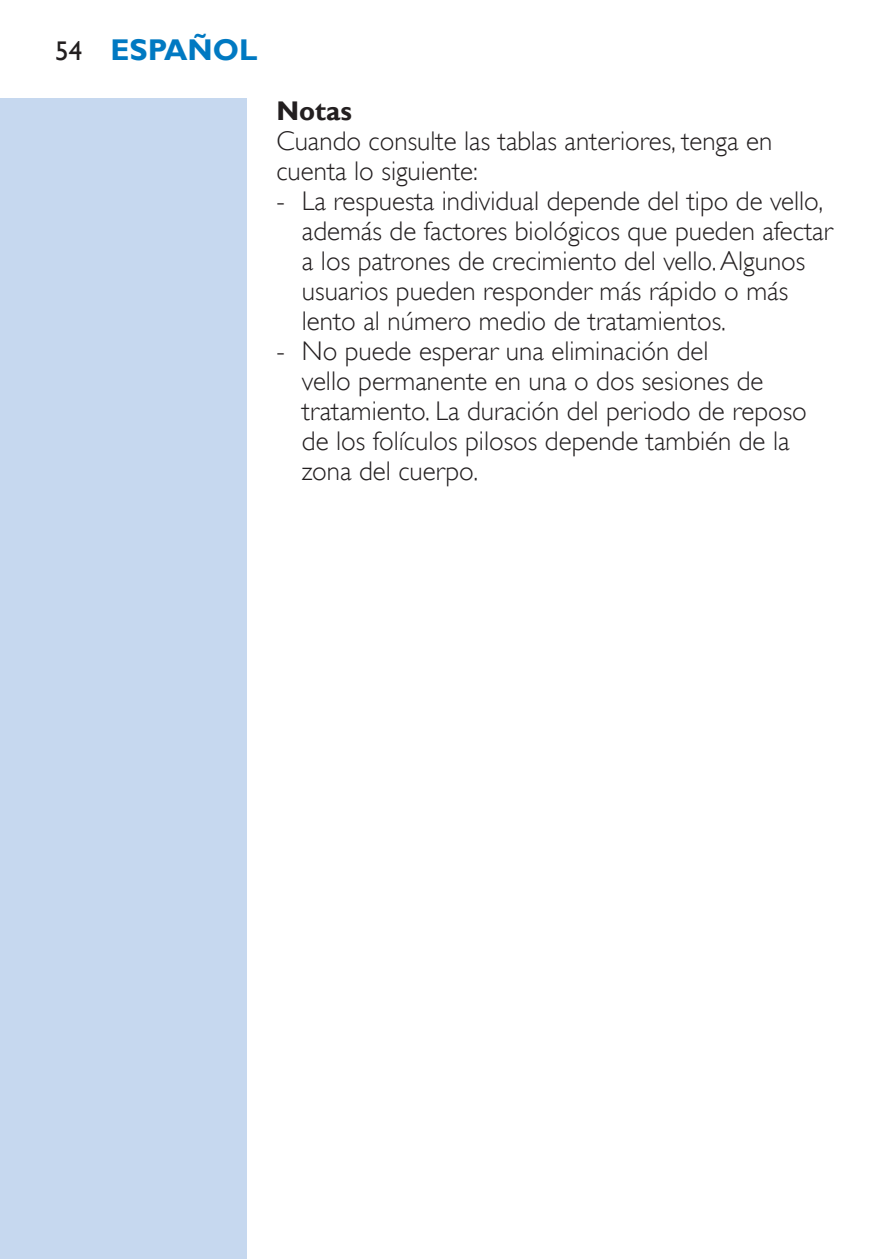
<style>
.page{position:relative;width:893px;height:1259px;background:#fff}
.page>*{position:absolute;margin:0;border:0;box-sizing:border-box;transform-origin:0 0}
.t1{font:700 30px "Gill Sans Alt One WGL";color:#0079c2}
.t2{font:27px/30px "Gill Sans Alt One WGL Light";color:#231f20}
.t3{font:700 27px "Gill Sans Alt One WGL";color:#231f20}
.s1{font-weight:400;font-size:27px;color:#231f20}
</style>
<div class="page">
<hr style="left:892px;top:98px;width:1px;height:1161px;background:#c6d8ef">
<div style="left:0;top:98px;width:247px;height:1161px;background:#c6d8ef"></div>
<p class="t1" style="left:55px;top:29px;width:204px"><span class="s1">54</span> ESPAÑOL</p>
<p class="t3" style="left:276px;top:92px;width:77px">Notas</p>
<p class="t2" style="left:276px;top:126px;width:497px">Cuando consulte las tablas anteriores, tenga en cuenta lo siguiente:</p>
<p class="t2" style="left:302px;top:186px;width:532px;text-indent:-26px">- La respuesta individual depende del tipo de vello, además de factores biológicos que pueden afectar a los patrones de crecimiento del vello. Algunos usuarios pueden responder más rápido o más lento al número medio de tratamientos.</p>
<p class="t2" style="left:302px;top:336px;width:506px;text-indent:-26px">- No puede esperar una eliminación del<br>vello permanente en una o dos sesiones de tratamiento. La duración del periodo de reposo de los folículos pilosos depende también de la zona del cuerpo.</p>
</div>
